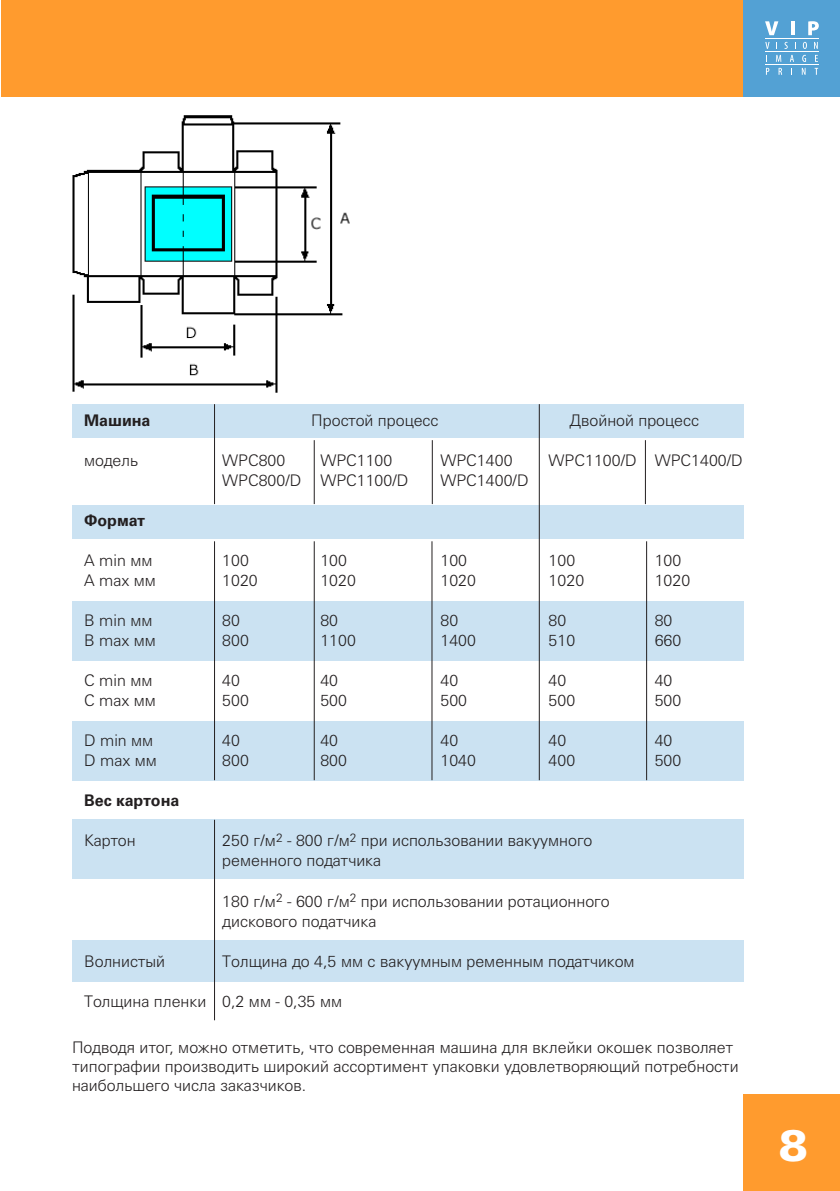
<style>
.page{position:relative;width:840px;height:1191px;background:#fff}
.page>*{position:absolute;margin:0;border:0;box-sizing:border-box;transform-origin:0 0}
.t1{font:900 44px "Univers Cyr";color:#fff}
.t2{font:300 16px/19.2px "Univers Cyr";color:#231f20}
.t3{font:700 16px "Univers Cyr";color:#231f20}
</style>
<div class="page">
<div style="left:1px;top:0;width:838px;height:96px;background:#ff9b2e"></div>
<div style="left:743px;top:1095px;width:96px;height:96px;background:#ff9b2e"></div>
<div style="left:743px;top:0;width:96px;height:96px;background:#53a1d4"></div>
<hr style="left:764px;top:51px;width:54px;height:1px;background:#fff">
<hr style="left:764px;top:38px;width:54px;height:1px;background:#fff">
<hr style="left:764px;top:64px;width:54px;height:1px;background:#fff">
<svg style="left:765px;top:42px;width:4px;height:7px"></svg>
<svg style="left:784px;top:42px;width:3px;height:7px"></svg>
<svg style="left:802px;top:42px;width:4px;height:7px"></svg>
<svg style="left:814px;top:42px;width:3px;height:7px"></svg>
<svg style="left:776px;top:55px;width:4px;height:7px"></svg>
<svg style="left:790px;top:55px;width:3px;height:7px"></svg>
<svg style="left:802px;top:55px;width:3px;height:7px"></svg>
<svg style="left:766px;top:68px;width:3px;height:7px"></svg>
<svg style="left:778px;top:68px;width:3px;height:7px"></svg>
<svg style="left:801px;top:68px;width:4px;height:7px"></svg>
<svg style="left:814px;top:68px;width:3px;height:7px"></svg>
<svg style="left:765px;top:21px;width:13px;height:14px"></svg>
<svg style="left:791px;top:21px;width:3px;height:14px"></svg>
<svg style="left:808px;top:21px;width:10px;height:14px"></svg>
<div style="left:72px;top:404px;width:671px;height:34px;background:#cbe2f2"></div>
<div style="left:72px;top:506px;width:671px;height:33px;background:#cbe2f2"></div>
<div style="left:72px;top:601px;width:671px;height:59px;background:#cbe2f2"></div>
<div style="left:72px;top:721px;width:671px;height:59px;background:#cbe2f2"></div>
<div style="left:72px;top:820px;width:671px;height:59px;background:#cbe2f2"></div>
<div style="left:72px;top:940px;width:671px;height:42px;background:#cbe2f2"></div>
<hr style="left:538px;top:404px;width:1px;height:376px;background:#231f20">
<hr style="left:314px;top:440px;width:1px;height:64px;background:#231f20">
<hr style="left:214px;top:404px;width:1px;height:100px;background:#231f20">
<hr style="left:214px;top:541px;width:1px;height:239px;background:#231f20">
<hr style="left:214px;top:820px;width:1px;height:200px;background:#231f20">
<hr style="left:314px;top:541px;width:1px;height:239px;background:#231f20">
<hr style="left:431px;top:541px;width:1px;height:239px;background:#231f20">
<hr style="left:646px;top:541px;width:1px;height:239px;background:#231f20">
<hr style="left:431px;top:440px;width:1px;height:64px;background:#231f20">
<hr style="left:644px;top:440px;width:1px;height:64px;background:#231f20">
<img style="left:72px;top:115px;width:278px;height:278px">
<p class="t3" style="left:84px;top:411px;width:68px">Машина</p>
<p class="t2" style="left:311px;top:411px;width:129px">Простой процесс</p>
<p class="t2" style="left:569px;top:411px;width:131px">Двойной процесс</p>
<p class="t2" style="left:84px;top:451px;width:55px">модель</p>
<p class="t2" style="left:222px;top:451px;width:65px">WPC800</p>
<p class="t2" style="left:320px;top:451px;width:74px">WPC1100</p>
<p class="t2" style="left:440px;top:451px;width:74px">WPC1400</p>
<p class="t2" style="left:548px;top:451px;width:196px">WPC1100/D WPC1400/D</p>
<p class="t2" style="left:222px;top:471px;width:188px">WPC800/D WPC1100/D</p>
<p class="t2" style="left:440px;top:471px;width:90px">WPC1400/D</p>
<p class="t3" style="left:84px;top:511px;width:63px">Формат</p>
<p class="t2" style="left:84px;top:551px;width:70px">A min мм</p>
<p class="t2" style="left:222px;top:551px;width:28px">100</p>
<p class="t2" style="left:320px;top:551px;width:28px">100</p>
<p class="t2" style="left:440px;top:551px;width:28px">100</p>
<p class="t2" style="left:548px;top:551px;width:28px">100</p>
<p class="t2" style="left:654px;top:551px;width:28px">100</p>
<p class="t2" style="left:84px;top:571px;width:73px">A max мм</p>
<p class="t2" style="left:222px;top:571px;width:37px">1020</p>
<p class="t2" style="left:320px;top:571px;width:37px">1020</p>
<p class="t2" style="left:440px;top:571px;width:37px">1020</p>
<p class="t2" style="left:548px;top:571px;width:37px">1020</p>
<p class="t2" style="left:654px;top:571px;width:37px">1020</p>
<p class="t2" style="left:84px;top:611px;width:70px">B min мм</p>
<p class="t2" style="left:222px;top:611px;width:19px">80</p>
<p class="t2" style="left:320px;top:611px;width:19px">80</p>
<p class="t2" style="left:440px;top:611px;width:19px">80</p>
<p class="t2" style="left:548px;top:611px;width:19px">80</p>
<p class="t2" style="left:654px;top:611px;width:19px">80</p>
<p class="t2" style="left:84px;top:631px;width:73px">B max мм</p>
<p class="t2" style="left:222px;top:631px;width:28px">800</p>
<p class="t2" style="left:320px;top:631px;width:37px">1100</p>
<p class="t2" style="left:440px;top:631px;width:37px">1400</p>
<p class="t2" style="left:548px;top:631px;width:28px">510</p>
<p class="t2" style="left:654px;top:631px;width:28px">660</p>
<p class="t2" style="left:84px;top:671px;width:70px">C min мм</p>
<p class="t2" style="left:222px;top:671px;width:19px">40</p>
<p class="t2" style="left:320px;top:671px;width:19px">40</p>
<p class="t2" style="left:440px;top:671px;width:19px">40</p>
<p class="t2" style="left:548px;top:671px;width:19px">40</p>
<p class="t2" style="left:654px;top:671px;width:19px">40</p>
<p class="t2" style="left:84px;top:691px;width:73px">C max мм</p>
<p class="t2" style="left:222px;top:691px;width:28px">500</p>
<p class="t2" style="left:320px;top:691px;width:28px">500</p>
<p class="t2" style="left:440px;top:691px;width:28px">500</p>
<p class="t2" style="left:548px;top:691px;width:28px">500</p>
<p class="t2" style="left:654px;top:691px;width:28px">500</p>
<p class="t2" style="left:84px;top:731px;width:71px">D min мм</p>
<p class="t2" style="left:222px;top:731px;width:19px">40</p>
<p class="t2" style="left:320px;top:731px;width:19px">40</p>
<p class="t2" style="left:440px;top:731px;width:19px">40</p>
<p class="t2" style="left:548px;top:731px;width:19px">40</p>
<p class="t2" style="left:654px;top:731px;width:19px">40</p>
<p class="t2" style="left:84px;top:751px;width:74px">D max мм</p>
<p class="t2" style="left:222px;top:751px;width:28px">800</p>
<p class="t2" style="left:320px;top:751px;width:28px">800</p>
<p class="t2" style="left:440px;top:751px;width:37px">1040</p>
<p class="t2" style="left:548px;top:751px;width:28px">400</p>
<p class="t2" style="left:654px;top:751px;width:28px">500</p>
<p class="t3" style="left:84px;top:791px;width:97px">Вес картона</p>
<p class="t2" style="left:84px;top:831px;width:53px">Картон</p>
<p class="t2" style="left:222px;top:831px;width:371px">250 г/м<sup>2</sup> - 800 г/м<sup>2</sup> при использовании вакуумного</p>
<p class="t2" style="left:222px;top:851px;width:160px">ременного податчика</p>
<p class="t2" style="left:222px;top:891px;width:389px">180 г/м<sup>2</sup> - 600 г/м<sup>2</sup> при использовании ротационного</p>
<p class="t2" style="left:222px;top:911px;width:155px">дискового податчика</p>
<p class="t2" style="left:84px;top:951px;width:82px">Волнистый</p>
<p class="t2" style="left:222px;top:951px;width:413px">Толщина до 4,5 мм с вакуумным ременным податчиком</p>
<p class="t2" style="left:84px;top:991px;width:259px">Толщина пленки 0,2 мм - 0,35 мм</p>
<p class="t2" style="left:72px;top:1037px;width:667px">Подводя итог, можно отметить, что современная машина для вклейки окошек позволяет типографии производить широкий ассортимент упаковки удовлетворяющий потребности наибольшего числа заказчиков.</p>
<p class="t1" style="left:778px;top:1119px;width:31px">8</p>
</div>
